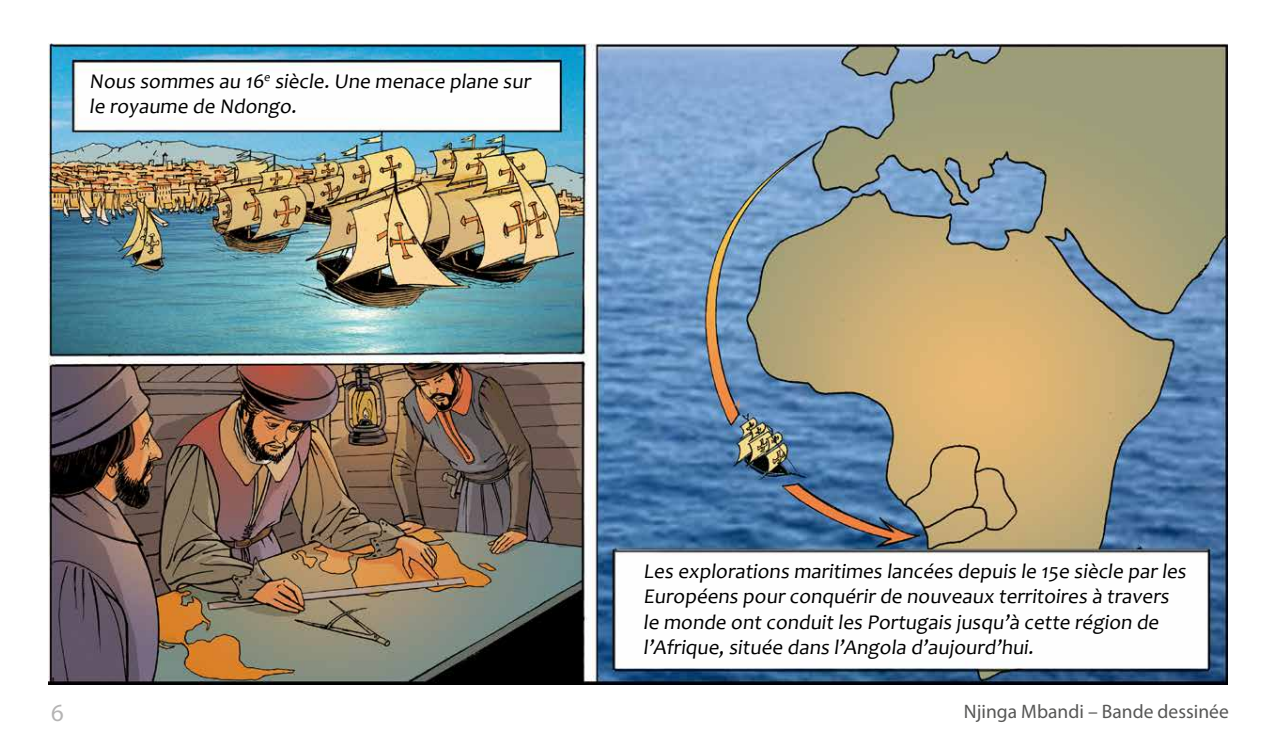
<style>
.page{position:relative;width:1276px;height:745px;background:#fff}
.page>*{position:absolute;margin:0;border:0;box-sizing:border-box;transform-origin:0 0}
.t1{font:24.75px "Myriad Pro";color:#b5b4b4}
.t2{font:21px/25.2px "Candara";color:#000}
.t3{font:19.5px "Myriad Pro";color:#575756}
</style>
<div class="page">
<img style="left:48px;top:44px;width:1180px;height:640px">
<p class="t2" style="left:89px;top:68px;width:446px">Nous sommes au 16<sup>e</sup> siècle. Une menace plane sur le royaume de Ndongo.</p>
<p class="t2" style="left:643px;top:558px;width:547px">Les explorations maritimes lancées depuis le 15e siècle par les Européens pour conquérir de nouveaux territoires à travers le monde ont conduit les Portugais jusqu’à cette région de l’Afrique, située dans l’Angola d’aujourd’hui.</p>
<p class="t1" style="left:51px;top:696px;width:14px">6</p>
<p class="t3" style="left:963px;top:699px;width:266px">Njinga Mbandi – Bande dessinée</p>
</div>
